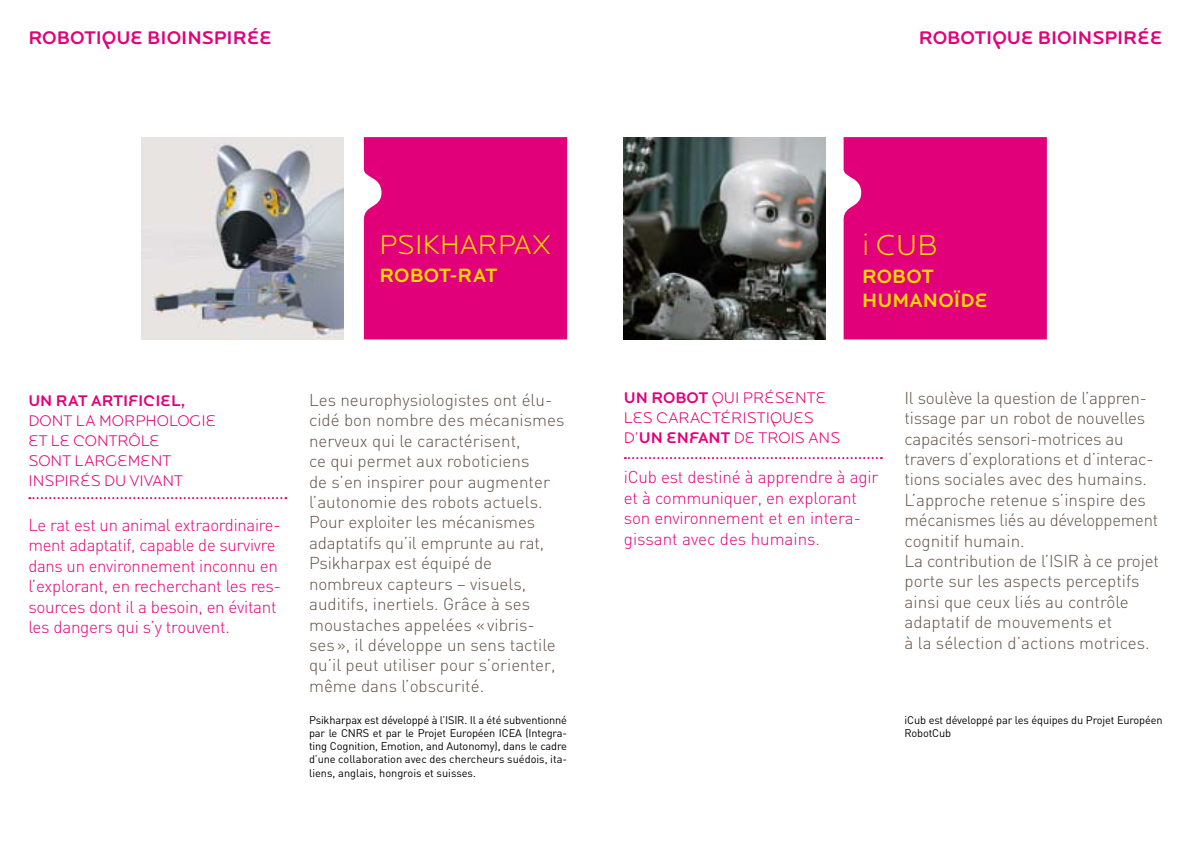
<style>
.page{position:relative;width:1191px;height:851px;background:#fff}
.page>*{position:absolute;margin:0;border:0;box-sizing:border-box;transform-origin:0 0}
.t1{font:300 30px "Locator Display";color:#ffdc00}
.t2{font:300 28px "Locator Display";letter-spacing:.005em;color:#ffdc00}
.t3{font:500 20px/24px "Locator Display";letter-spacing:.01em;color:#ffdc00}
.t4{font:500 19px "Locator Display";color:#e2007a}
.t5{font:300 17px/20.4px "DIN";color:#625146}
.t6{font:300 17px/20.4px "DIN";letter-spacing:-.015em;color:#e2007a}
.t7{font:300 16px/20px "Locator Display";color:#e2007a}
.t8{font:500 16px "Locator Display";color:#e2007a}
.t9{font:11px/13.2px "DIN";letter-spacing:-.015em;color:#000;text-align:justify}
.s1{font-family:"DIN"}
.s2{font-weight:500}
</style>
<div class="page">
<img style="left:624px;top:137px;width:201px;height:202px">
<div style="left:843px;top:137px;width:203px;height:202px;background:#e2007a"></div>
<img style="left:141px;top:137px;width:202px;height:202px">
<div style="left:364px;top:137px;width:203px;height:202px;background:#e2007a"></div>
<svg style="left:29px;top:497px;width:257px;height:2px"></svg>
<svg style="left:625px;top:457px;width:257px;height:2px"></svg>
<p class="t4" style="left:28px;top:26px;width:245px">ROBOTIQUE BIOINSPIRÉE</p>
<p class="t4" style="left:919px;top:26px;width:245px">ROBOTIQUE BIOINSPIRÉE</p>
<h2 class="t2" style="left:379px;top:227px;width:173px">PSIKHARPAX</h2>
<p class="t3" style="left:379px;top:262px;width:120px">ROBOT-RAT</p>
<h1 class="t1" style="left:862px;top:227px;width:77px"><span class="s1">i</span> CUB</h1>
<p class="t3" style="left:862px;top:264px;width:127px">ROBOT<br>HUMANOÏDE</p>
<p class="t8" style="left:28px;top:390px;width:159px">UN RAT ARTIFICIEL,</p>
<p class="t7" style="left:28px;top:410px;width:189px">DONT LA MORPHOLOGIE<br>ET LE CONTRÔLE<br>SONT LARGEMENT<br>INSPIRÉS DU VIVANT</p>
<p class="t6" style="left:28px;top:514px;width:254px">Le rat est un animal extraordinaire&shy;ment adaptatif, capable de survivre dans un environnement inconnu en l’explorant, en recherchant les res&shy;sources dont il a besoin, en évitant les dangers qui s’y trouvent.</p>
<p class="t5" style="left:309px;top:389px;width:257px">Les neurophysiologistes ont élu&shy;cidé bon nombre des mécanismes nerveux qui le caractérisent,<br>ce qui permet aux roboticiens<br>de s’en inspirer pour augmenter l’autonomie des robots actuels.<br>Pour exploiter les mécanismes adaptatifs qu’il emprunte au rat,<br>Psikharpax est équipé de nombreux capteurs – visuels, auditifs, inertiels. Grâce à ses moustaches appelées «vibris&shy;ses», il développe un sens tactile qu’il peut utiliser pour s’orienter, même dans l’obscurité.</p>
<p class="t7" style="left:624px;top:387px;width:218px"><span class="s2">UN ROBOT</span> QUI PRÉSENTE<br>LES CARACTÉRISTIQUES<br>D’<span class="s2">UN ENFANT</span> DE TROIS ANS</p>
<p class="t6" style="left:624px;top:466px;width:256px">iCub est destiné à apprendre à agir et à communiquer, en explorant son environnement et en intera&shy;gissant avec des humains.</p>
<p class="t5" style="left:904px;top:387px;width:256px">Il soulève la question de l’appren&shy;tissage par un robot de nouvelles capacités sensori-motrices au travers d’explorations et d’interac&shy;tions sociales avec des humains.<br>L’approche retenue s’inspire des mécanismes liés au développement cognitif humain.<br>La contribution de l’ISIR à ce projet porte sur les aspects perceptifs ainsi que ceux liés au contrôle adaptatif de mouvements et<br>à la sélection d’actions motrices.</p>
<p class="t9" style="left:309px;top:713px;width:259px">Psikharpax est développé à l’ISIR. Il a été subventionné par le CNRS et par le Projet Européen ICEA (Integra&shy;ting Cognition, Emotion, and Autonomy), dans le cadre d’une collaboration avec des chercheurs suédois, ita&shy;liens, anglais, hongrois et suisses.</p>
<p class="t9" style="left:904px;top:713px;width:259px">iCub est développé par les équipes du Projet Européen<br>RobotCub</p>
</div>
